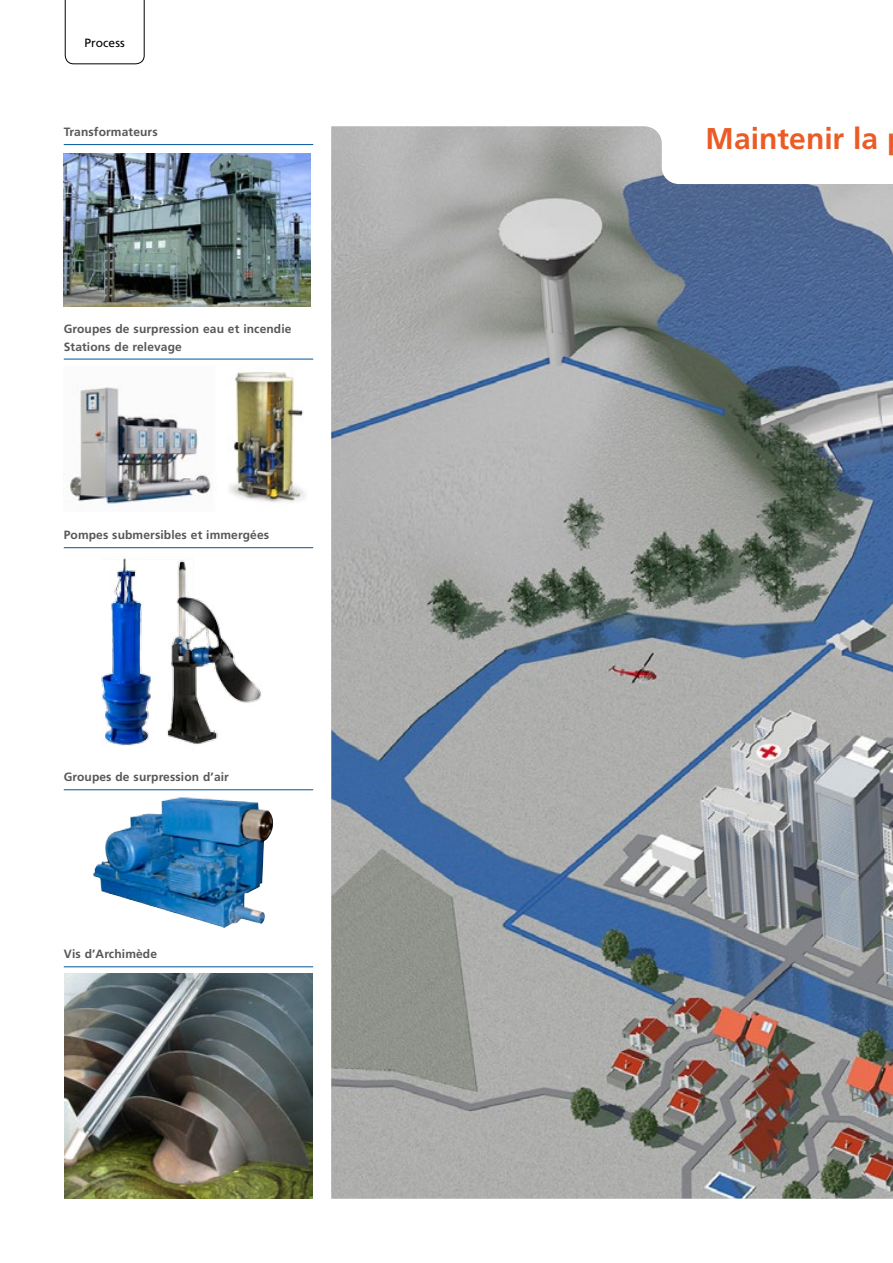
<style>
.page{position:relative;width:893px;height:1263px;background:#fff}
.page>*{position:absolute;margin:0;border:0;box-sizing:border-box;transform-origin:0 0}
.t1{font:700 30px "Frutiger LT Pro";color:#eb5b25}
.t2{font:700 12px/18px "Frutiger LT Pro";letter-spacing:.01em;color:#575756}
.t3{font:12px "Frutiger LT Pro";letter-spacing:.005em;color:#000}
</style>
<div class="page">
<hr style="left:64px;top:144px;width:249px;height:1px;background:#00569d">
<hr style="left:64px;top:359px;width:249px;height:1px;background:#00569d">
<hr style="left:64px;top:547px;width:249px;height:1px;background:#00569d">
<hr style="left:64px;top:789px;width:249px;height:1px;background:#00569d">
<hr style="left:64px;top:966px;width:249px;height:1px;background:#00569d">
<img style="left:64px;top:153px;width:246px;height:153px">
<img style="left:70px;top:372px;width:235px;height:135px">
<img style="left:101px;top:558px;width:160px;height:188px">
<img style="left:93px;top:797px;width:181px;height:131px">
<img style="left:64px;top:974px;width:249px;height:224px">
<img style="left:331px;top:126px;width:562px;height:1072px">
<svg style="left:65px;top:0;width:80px;height:64px"></svg>
<p class="t3" style="left:84px;top:36px;width:42px">Process</p>
<p class="t2" style="left:64px;top:123px;width:95px">Transformateurs</p>
<p class="t2" style="left:64px;top:319px;width:229px">Groupes de surpression eau et incendie<br>Stations de relevage</p>
<p class="t2" style="left:64px;top:526px;width:207px">Pompes submersibles et immergées</p>
<p class="t2" style="left:64px;top:768px;width:167px">Groupes de surpression d’air</p>
<p class="t2" style="left:64px;top:945px;width:95px">Vis d’Archimède</p>
<h1 class="t1" style="left:705px;top:121px;width:174px">Maintenir la</h1>
</div>
